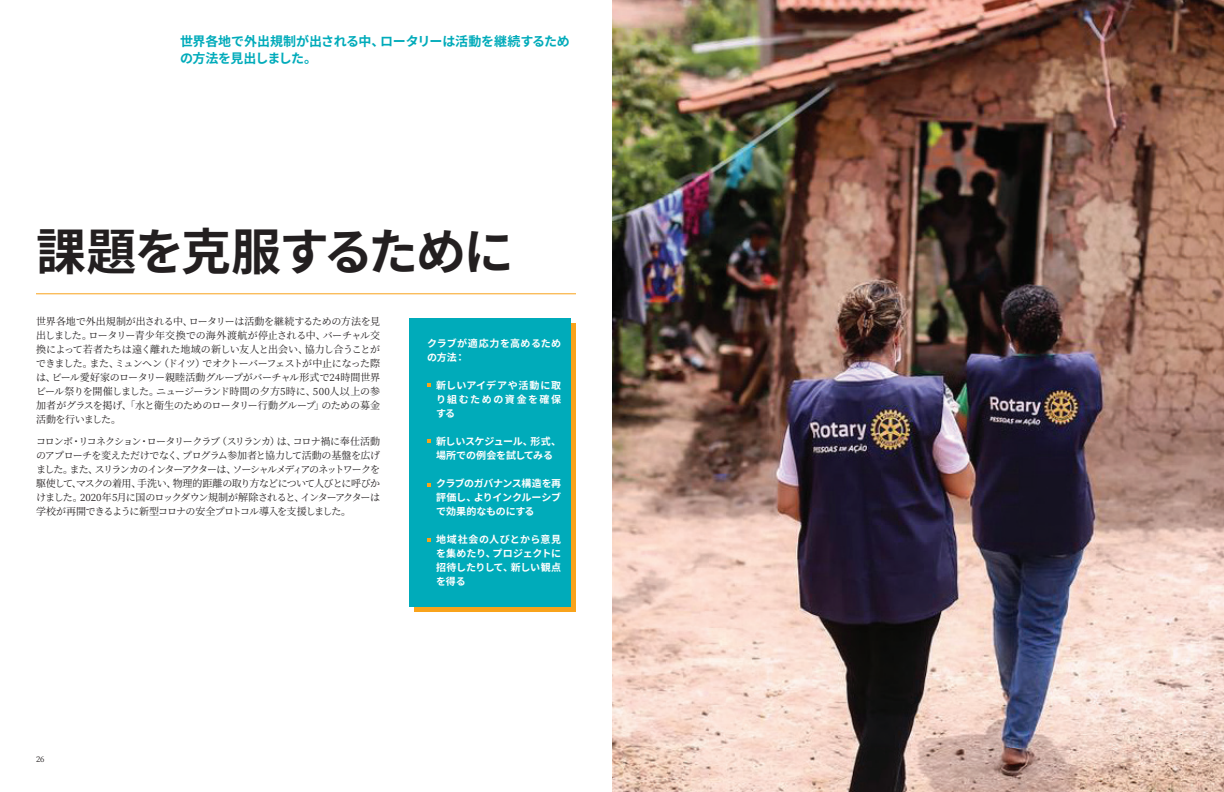
<style>
.page{position:relative;width:1224px;height:792px;background:#fff}
.page>*{position:absolute;margin:0;border:0;box-sizing:border-box;transform-origin:0 0}
.t1{font:700 50px "Noto Sans JP";letter-spacing:-.045em;color:#231f20}
.t2{font:700 13px/17px "Noto Sans JP";letter-spacing:-.015em;color:#00abba}
.t3{font:10px/14px "Noto Serif JP";letter-spacing:-.055em;color:#231f20;text-align:justify}
.t4{font:700 10px/14px "Noto Sans JP";color:#fff;text-align:justify}
.t5{font:700 10px/14px "Noto Sans JP";letter-spacing:-.025em;color:#fff}
.t6{font:700 10px/14px "Noto Sans JP";letter-spacing:.035em;color:#fff}
.t7{font:8px "Noto Serif JP";color:#231f20}
</style>
<div class="page">
<img style="left:612px;top:0;width:612px;height:792px">
<hr style="left:36px;top:293px;width:540px;height:1px;background:#f9a31b">
<div style="left:415px;top:323px;width:161px;height:289px;background:#f9a31b"></div>
<div style="left:410px;top:318px;width:161px;height:289px;background:#00abba"></div>
<h2 class="t2" style="left:180px;top:33px;width:391px">世界各地で外出規制が出される中、ロータリーは活動を継続するための方法を見出しました。</h2>
<h1 class="t1" style="left:36px;top:223px;width:479px">課題を克服するために</h1>
<p class="t3" style="left:36px;top:315px;width:346px">世界各地で外出規制が出される中、ロータリーは活動を継続するための方法を見出しました。ロータリー青少年交換での海外渡航が停止される中、バーチャル交換によって若者たちは遠く離れた地域の新しい友人と出会い、協力し合うことができました。また、ミュンヘン（ドイツ）でオクトーバーフェストが中止になった際は、ビール愛好家のロータリー親睦活動グループがバーチャル形式で24時間世界ビール祭りを開催しました。ニュージーランド時間の夕方5時に、500人以上の参加者がグラスを掲げ、「水と衛生のためのロータリー行動グループ」のための募金活動を行いました。</p>
<p class="t3" style="left:36px;top:435px;width:346px">コロンボ・リコネクション・ロータリークラブ（スリランカ）は、コロナ禍に奉仕活動のアプローチを変えただけでなく、プログラム参加者と協力して活動の基盤を広げました。また、スリランカのインターアクターは、ソーシャルメディアのネットワークを駆使して、マスクの着用、手洗い、物理的距離の取り方などについて人びとに呼びかけました。2020年5月に国のロックダウン規制が解除されると、インターアクターは学校が再開できるように新型コロナの安全プロトコル導入を支援しました。</p>
<p class="t6" style="left:427px;top:336px;width:136px">クラブが適応力を高めるための方法：</p>
<p class="t4" style="left:436px;top:378px;width:127px">新しいアイデアや活動に取り組むための資金を確保する</p>
<p class="t5" style="left:436px;top:434px;width:127px">新しいスケジュール、形式、場所での例会を試してみる</p>
<p class="t4" style="left:436px;top:476px;width:127px">クラブのガバナンス構造を再評価し、よりインクルーシブで効果的なものにする</p>
<p class="t4" style="left:436px;top:532px;width:127px">地域社会の人びとから意見を集めたり、プロジェクトに招待したりして、新しい観点を得る</p>
<p class="t7" style="left:36px;top:755px;width:10px">26</p>
</div>
